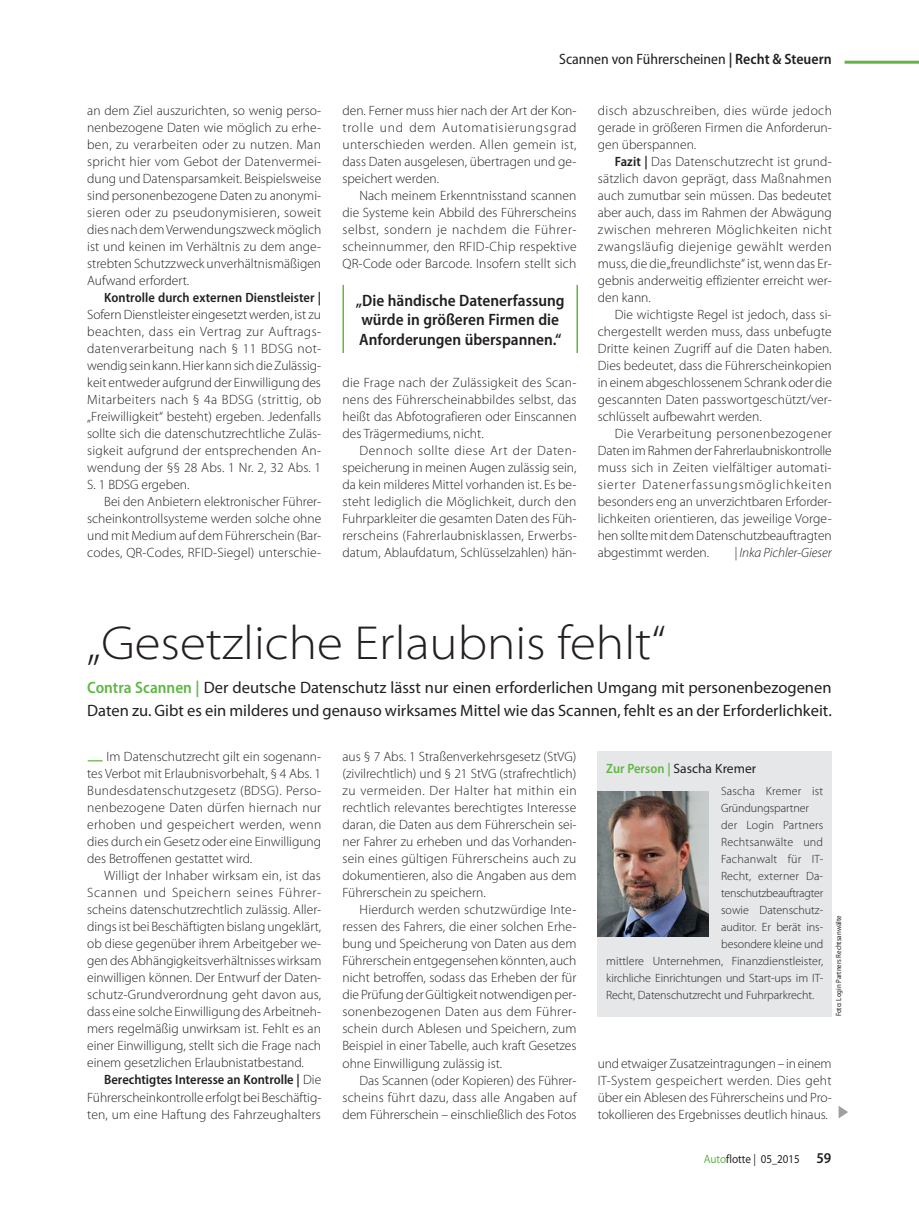
<style>
.page{position:relative;width:919px;height:1212px;background:#fff}
.page>*{position:absolute;margin:0;border:0;box-sizing:border-box;transform-origin:0 0}
.t1{font:300 semi-expanded 48px "Myriad Pro";color:#231f20}
.t2{font:16.5px/22.5px "Myriad Pro";color:#231f20}
.t3{font:600 semi-condensed 16.5px/19.5px "Myriad Pro";color:#231f20}
.t4{font:semi-condensed 15px "Myriad Pro";color:#231f20}
.t5{font:300 13.5px/17px "Myriad Pro";color:#231f20;text-align:justify}
.t6{font:600 semi-condensed 13.5px "Myriad Pro";letter-spacing:.005em;color:#231f20}
.t7{font:13.5px "Myriad Pro";color:#231f20}
.t8{font:italic 300 13.5px "Myriad Pro";letter-spacing:-.005em;color:#231f20}
.t9{font:300 12px "Myriad Pro";letter-spacing:-.01em;color:#231f20}
.t10{font:300 12px "Myriad Pro";letter-spacing:.015em;color:#231f20}
.t11{font:semi-expanded 12px "Myriad Pro";color:#231f20;scale:.85 1}
.t12{font:300 12px "Myriad Pro";letter-spacing:.01em;color:#231f20}
.t13{font:300 12px "Myriad Pro";letter-spacing:.02em;color:#231f20}
.t14{font:semi-condensed 7.5px "Myriad Pro";color:#231f20}
.s1{font-weight:600}
.s2{font-weight:600;font-stretch:semi-condensed}
.s3{font-weight:600;font-stretch:semi-condensed;color:#61b645}
.s4{font-weight:600;font-size:15.75px;color:#61b645}
.s5{color:#61b645}
.s6{font-weight:600;font-stretch:semi-condensed;font-size:15px}
</style>
<div class="page">
<hr style="left:342px;top:285px;width:2px;height:68px;background:#61b645">
<hr style="left:576px;top:285px;width:2px;height:68px;background:#61b645">
<svg style="left:838px;top:1106px;width:10px;height:12px"></svg>
<div style="left:597px;top:750px;width:234px;height:266px;background:#e6e7e8"></div>
<img style="left:597px;top:791px;width:111px;height:145px">
<hr style="left:844px;top:61px;width:74px;height:3px;background:#61b645">
<p class="t5" style="left:87px;top:103px;width:235px">an dem Ziel auszurichten, so wenig perso&shy;nenbezogene Daten wie möglich zu erhe&shy;ben, zu verarbeiten oder zu nutzen. Man spricht hier vom Gebot der Datenvermei&shy;dung und Datensparsamkeit. Beispielsweise sind personenbezogene Daten zu anonymi&shy;sieren oder zu pseudonymisieren, soweit dies nach dem Verwendungszweck möglich ist und keinen im Verhältnis zu dem ange&shy;strebten Schutzzweck unverhältnismäßigen Aufwand erfordert.</p>
<p class="t6" style="left:104px;top:292px;width:218px">Kontrolle durch externen Dienstleister |</p>
<p class="t5" style="left:87px;top:307px;width:236px">Sofern Dienstleister eingesetzt werden, ist zu beachten, dass ein Vertrag zur Auftrags&shy;datenverarbeitung nach § 11 BDSG not&shy;wendig sein kann. Hier kann sich die Zulässig&shy;keit entweder aufgrund der Einwilligung des Mitarbeiters nach § 4a BDSG (strittig, ob „Freiwilligkeit“ besteht) ergeben. Jedenfalls sollte sich die datenschutzrechtliche Zuläs&shy;sigkeit aufgrund der entsprechenden An&shy;wendung der §§ 28 Abs. 1 Nr. 2, 32 Abs. 1<br>S. 1 BDSG ergeben.</p>
<p class="t5" style="left:87px;top:494px;width:235px;text-indent:17px">Bei den Anbietern elektronischer Führer&shy;scheinkontrollsysteme werden solche ohne und mit Medium auf dem Führerschein (Bar&shy;codes, QR-Codes, RFID-Siegel) unterschie-</p>
<p class="t4" style="left:559px;top:53px;width:274px">Scannen von Führerscheinen <span class="s1">| Recht &amp; Steuern</span></p>
<p class="t5" style="left:342px;top:103px;width:236px">den. Ferner muss hier nach der Art der Kon&shy;trolle und dem Automatisierungsgrad unterschieden werden. Allen gemein ist, dass Daten ausgelesen, übertragen und ge&shy;speichert werden.</p>
<p class="t5" style="left:342px;top:188px;width:235px;text-indent:17px">Nach meinem Erkenntnisstand scannen die Systeme kein Abbild des Führerscheins selbst, sondern je nachdem die Führer&shy;scheinnummer, den RFID-Chip respektive QR-Code oder Barcode. Insofern stellt sich</p>
<p class="t3" style="left:356px;top:292px;width:210px">„Die händische Datenerfassung würde in größeren Firmen die<br>Anforderungen überspannen.“</p>
<p class="t5" style="left:342px;top:375px;width:235px">die Frage nach der Zulässigkeit des Scan&shy;nens des Führerscheinabbildes selbst, das heißt das Abfotografieren oder Einscannen des Trägermediums, nicht.</p>
<p class="t5" style="left:342px;top:443px;width:236px;text-indent:17px">Dennoch sollte diese Art der Daten&shy;speicherung in meinen Augen zulässig sein, da kein milderes Mittel vorhanden ist. Es be&shy;steht lediglich die Möglichkeit, durch den Fuhrparkleiter die gesamten Daten des Füh&shy;rerscheins (Fahrerlaubnisklassen, Erwerbs&shy;datum, Ablaufdatum, Schlüsselzahlen) hän-</p>
<p class="t5" style="left:597px;top:103px;width:236px">disch abzuschreiben, dies würde jedoch gerade in größeren Firmen die Anforderun&shy;gen überspannen.</p>
<p class="t5" style="left:597px;top:154px;width:235px;text-indent:17px"><span class="s2">Fazit |</span> Das Datenschutzrecht ist grund&shy;sätzlich davon geprägt, dass Maßnahmen auch zumutbar sein müssen. Das bedeutet aber auch, dass im Rahmen der Abwägung zwischen mehreren Möglichkeiten nicht zwangsläufig diejenige gewählt werden muss, die die „freundlichste“ ist, wenn das Er&shy;gebnis anderweitig effizienter erreicht wer&shy;den kann.</p>
<p class="t5" style="left:597px;top:307px;width:236px;text-indent:17px">Die wichtigste Regel ist jedoch, dass si&shy;chergestellt werden muss, dass unbefugte Dritte keinen Zugriff auf die Daten haben.<br>Dies bedeutet, dass die Führerscheinkopien in einem abgeschlossenem Schrank oder die gescannten Daten passwortgeschützt/ver&shy;schlüsselt aufbewahrt werden.</p>
<p class="t5" style="left:597px;top:426px;width:236px;text-indent:17px">Die Verarbeitung personenbezogener Daten im Rahmen der Fahrerlaubniskontrolle muss sich in Zeiten vielfältiger automati&shy;sierter Datenerfassungsmöglichkeiten besonders eng an unverzichtbaren Erforder&shy;lichkeiten orientieren, das jeweilige Vorge&shy;hen sollte mit dem Datenschutzbeauftragten abgestimmt werden.</p>
<p class="t8" style="left:734px;top:545px;width:99px">| Inka Pichler-Gieser</p>
<h1 class="t1" style="left:87px;top:614px;width:579px">„Gesetzliche Erlaubnis fehlt“</h1>
<p class="t2" style="left:87px;top:678px;width:746px"><span class="s3">Contra Scannen |</span> Der deutsche Datenschutz lässt nur einen erforderlichen Umgang mit personenbezogenen<br>Daten zu. Gibt es ein milderes und genauso wirksames Mittel wie das Scannen, fehlt es an der Erforderlichkeit.</p>
<p class="t5" style="left:87px;top:750px;width:235px"><span class="s4">—</span> Im Datenschutzrecht gilt ein sogenann&shy;tes Verbot mit Erlaubnisvorbehalt, § 4 Abs. 1<br>Bundesdatenschutzgesetz (BDSG). Perso&shy;nenbezogene Daten dürfen hiernach nur erhoben und gespeichert werden, wenn dies durch ein Gesetz oder eine Einwilligung des Betroffenen gestattet wird.</p>
<p class="t5" style="left:87px;top:869px;width:236px;text-indent:17px">Willigt der Inhaber wirksam ein, ist das Scannen und Speichern seines Führer&shy;scheins datenschutzrechtlich zulässig. Aller&shy;dings ist bei Beschäftigten bislang ungeklärt, ob diese gegenüber ihrem Arbeitgeber we&shy;gen des Abhängigkeitsverhältnisses wirksam einwilligen können. Der Entwurf der Daten&shy;schutz-Grundverordnung geht davon aus, dass eine solche Einwilligung des Arbeitneh&shy;mers regelmäßig unwirksam ist. Fehlt es an einer Einwilligung, stellt sich die Frage nach einem gesetzlichen Erlaubnistatbestand.</p>
<p class="t5" style="left:87px;top:1073px;width:236px;text-indent:17px"><span class="s2">Berechtigtes Interesse an Kontrolle |</span> Die Führerscheinkontrolle erfolgt bei Beschäftig&shy;ten, um eine Haftung des Fahrzeughalters</p>
<p class="t5" style="left:342px;top:750px;width:235px">aus § 7 Abs. 1 Straßenverkehrsgesetz (StVG) (zivilrechtlich) und § 21 StVG (strafrechtlich) zu vermeiden. Der Halter hat mithin ein rechtlich relevantes berechtigtes Interesse daran, die Daten aus dem Führerschein sei&shy;ner Fahrer zu erheben und das Vorhanden&shy;sein eines gültigen Führerscheins auch zu dokumentieren, also die Angaben aus dem Führerschein zu speichern.</p>
<p class="t5" style="left:342px;top:903px;width:235px;text-indent:17px">Hierdurch werden schutzwürdige Inte&shy;ressen des Fahrers, die einer solchen Erhe&shy;bung und Speicherung von Daten aus dem Führerschein entgegensehen könnten, auch nicht betroffen, sodass das Erheben der für die Prüfung der Gültigkeit notwendigen per&shy;sonenbezogenen Daten aus dem Führer&shy;schein durch Ablesen und Speichern, zum Beispiel in einer Tabelle, auch kraft Gesetzes ohne Einwilligung zulässig ist.</p>
<p class="t5" style="left:342px;top:1073px;width:235px;text-indent:17px">Das Scannen (oder Kopieren) des Führer&shy;scheins führt dazu, dass alle Angaben auf dem Führerschein – einschließlich des Fotos</p>
<p class="t7" style="left:606px;top:764px;width:151px"><span class="s3">Zur Person |</span> Sascha Kremer</p>
<p class="t13" style="left:721px;top:787px;width:104px">Sascha Kremer ist</p>
<p class="t9" style="left:721px;top:804px;width:89px">Gründungspartner</p>
<p class="t10" style="left:721px;top:821px;width:104px">der Login Partners</p>
<p class="t10" style="left:721px;top:838px;width:103px">Rechtsanwälte und</p>
<p class="t10" style="left:721px;top:855px;width:104px">Fachanwalt für IT-</p>
<p class="t12" style="left:721px;top:872px;width:103px">Recht, externer Da-</p>
<p class="t9" style="left:721px;top:889px;width:103px">tenschutzbeauftragter</p>
<p class="t9" style="left:721px;top:906px;width:104px">sowie Datenschutz-</p>
<p class="t9" style="left:721px;top:923px;width:104px">auditor. Er berät ins-</p>
<p class="t9" style="left:721px;top:940px;width:104px">besondere kleine und</p>
<p class="t9" style="left:606px;top:957px;width:218px">mittlere Unternehmen, Finanzdienstleister,</p>
<p class="t9" style="left:606px;top:974px;width:218px">kirchliche Einrichtungen und Start-ups im IT-</p>
<p class="t9" style="left:606px;top:991px;width:209px">Recht, Datenschutzrecht und Fuhrparkrecht.</p>
<p class="t14" style="left:835px;top:1016px;width:102px;rotate:-90deg">Foto: Login Partners Rechtsanwälte</p>
<p class="t5" style="left:597px;top:1056px;width:235px">und etwaiger Zusatzeintragungen – in einem IT-System gespeichert werden. Dies geht über ein Ablesen des Führerscheins und Pro&shy;tokollieren des Ergebnisses deutlich hinaus.</p>
<p class="t11" style="left:703px;top:1151px;width:152px"><span class="s5">Auto</span>flotte | 05_2015 <span class="s6">59</span></p>
</div>
